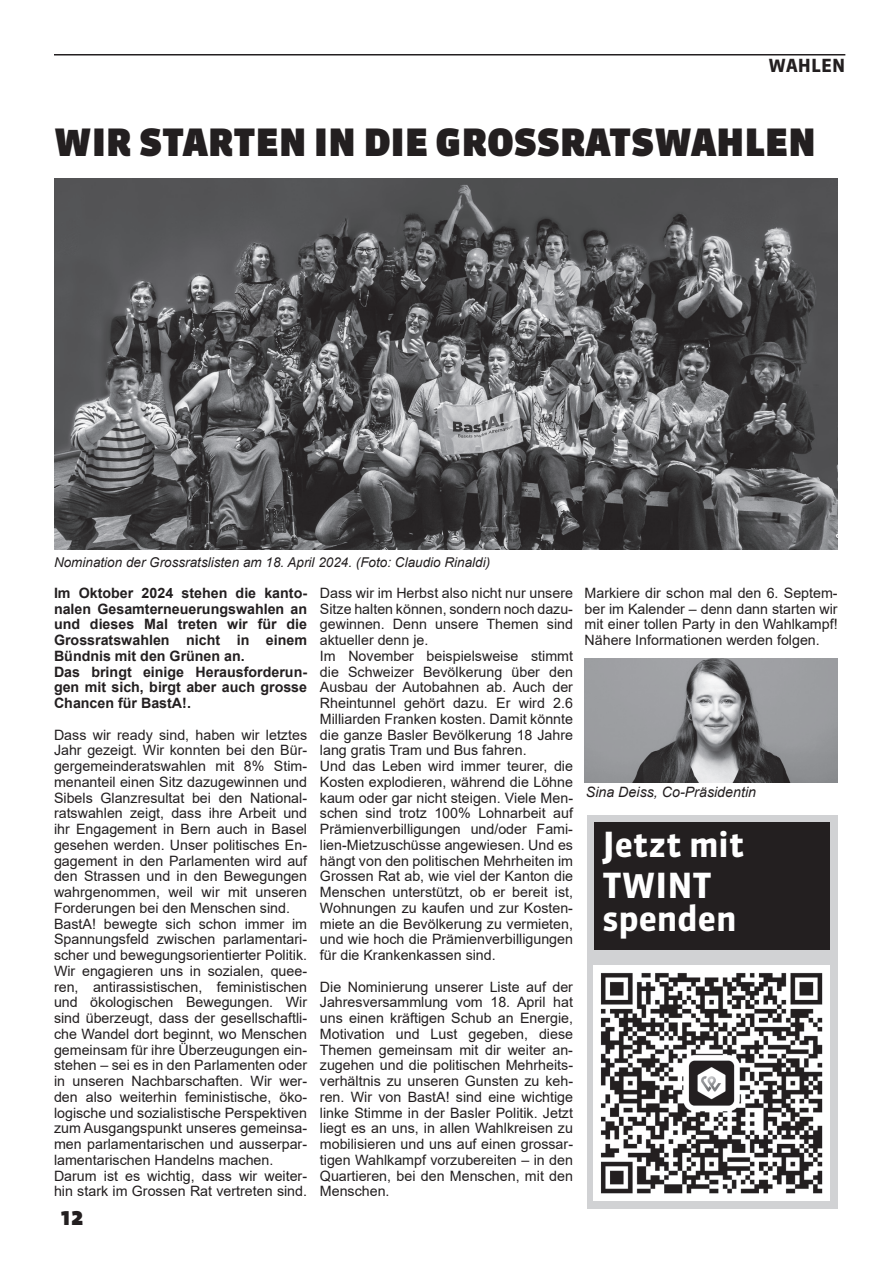
<style>
.page{position:relative;width:893px;height:1263px;background:#fff}
.page>*{position:absolute;margin:0;border:0;box-sizing:border-box;transform-origin:0 0}
.t1{font:900 37.5px "Sanuk OT";letter-spacing:.01em;color:#231f20}
.t2{font:700 34.5px/40.5px "Sanuk OT";color:#fff}
.t3{font:900 21px "Sanuk OT";color:#231f20}
.t4{font:700 18px "Sanuk OT";letter-spacing:.01em;color:#231f20}
.t5{font:14.25px/15.8px "Arial";color:#231f20}
.t6{font:700 14.25px/15.8px "Arial";color:#231f20}
.t7{font:italic 14.25px "Arial";color:#231f20}
.t8{font:italic 13.5px "Arial";color:#231f20}
</style>
<div class="page">
<hr style="left:54px;top:54px;width:791px;height:2px;background:#231f20">
<img style="left:54px;top:179px;width:783px;height:370px">
<img style="left:585px;top:658px;width:252px;height:124px">
<div style="left:587px;top:815px;width:250px;height:394px;background:#d1d2d4"></div>
<img style="left:594px;top:965px;width:235px;height:236px">
<div style="left:594px;top:822px;width:235px;height:127px;background:#231f20"></div>
<p class="t4" style="left:769px;top:54px;width:78px">WAHLEN</p>
<h1 class="t1" style="left:54px;top:120px;width:763px">WIR STARTEN IN DIE GROSSRATSWAHLEN</h1>
<p class="t8" style="left:54px;top:553px;width:438px">Nomination der Grossratslisten am 18. April 2024. (Foto: Claudio Rinaldi)</p>
<p class="t6" style="left:54px;top:585px;width:255px">Im Oktober 2024 stehen die kanto&shy;nalen Gesamterneuerungswahlen an und dieses Mal treten wir für die<br>Grossratswahlen nicht in einem<br>Bündnis mit den Grünen an.<br>Das bringt einige Herausforderun&shy;gen mit sich, birgt aber auch grosse<br>Chancen für BastA!.</p>
<p class="t5" style="left:54px;top:727px;width:255px">Dass wir ready sind, haben wir letztes Jahr gezeigt. Wir konnten bei den Bür&shy;gergemeinderatswahlen mit 8% Stim&shy;menanteil einen Sitz dazugewinnen und Sibels Glanzresultat bei den National&shy;ratswahlen zeigt, dass ihre Arbeit und ihr Engagement in Bern auch in Basel gesehen werden. Unser politisches En&shy;gagement in den Parlamenten wird auf den Strassen und in den Bewegungen wahrgenommen, weil wir mit unseren Forderungen bei den Menschen sind.<br>BastA! bewegte sich schon immer im Spannungsfeld zwischen parlamentari&shy;scher und bewegungsorientierter Politik.<br>Wir engagieren uns in sozialen, quee&shy;ren, antirassistischen, feministischen und ökologischen Bewegungen. Wir sind überzeugt, dass der gesellschaftli&shy;che Wandel dort beginnt, wo Menschen gemeinsam für ihre Überzeugungen ein&shy;stehen – sei es in den Parlamenten oder in unseren Nachbarschaften. Wir wer&shy;den also weiterhin feministische, öko&shy;logische und sozialistische Perspektiven zum Ausgangspunkt unseres gemeinsa&shy;men parlamentarischen und ausserpar&shy;lamentarischen Handelns machen.<br>Darum ist es wichtig, dass wir weiter&shy;hin stark im Grossen Rat vertreten sind.</p>
<h3 class="t3" style="left:60px;top:1204px;width:25px">12</h3>
<p class="t5" style="left:320px;top:585px;width:255px">Dass wir im Herbst also nicht nur unsere Sitze halten können, sondern noch dazu&shy;gewinnen. Denn unsere Themen sind aktueller denn je.<br>Im November beispielsweise stimmt die Schweizer Bevölkerung über den Ausbau der Autobahnen ab. Auch der Rheintunnel gehört dazu. Er wird 2.6<br>Milliarden Franken kosten. Damit könnte die ganze Basler Bevölkerung 18 Jahre lang gratis Tram und Bus fahren.<br>Und das Leben wird immer teurer, die Kosten explodieren, während die Löhne kaum oder gar nicht steigen. Viele Men&shy;schen sind trotz 100% Lohnarbeit auf Prämienverbilligungen und/oder Fami&shy;lien-Mietzuschüsse angewiesen. Und es hängt von den politischen Mehrheiten im Grossen Rat ab, wie viel der Kanton die Menschen unterstützt, ob er bereit ist, Wohnungen zu kaufen und zur Kosten&shy;miete an die Bevölkerung zu vermieten, und wie hoch die Prämienverbilligungen für die Krankenkassen sind.</p>
<p class="t5" style="left:320px;top:978px;width:255px;text-align:justify">Die Nominierung unserer Liste auf der Jahresversammlung vom 18. April hat uns einen kräftigen Schub an Energie, Motivation und Lust gegeben, diese Themen gemeinsam mit dir weiter an&shy;zugehen und die politischen Mehrheits&shy;verhältnis zu unseren Gunsten zu keh&shy;ren. Wir von BastA! sind eine wichtige linke Stimme in der Basler Politik. Jetzt liegt es an uns, in allen Wahlkreisen zu mobilisieren und uns auf einen grossar&shy;tigen Wahlkampf vorzubereiten – in den Quartieren, bei den Menschen, mit den Menschen.</p>
<p class="t5" style="left:585px;top:585px;width:255px;text-align:justify">Markiere dir schon mal den 6. Septem&shy;ber im Kalender – denn dann starten wir mit einer tollen Party in den Wahlkampf!<br>Nähere Informationen werden folgen.</p>
<p class="t7" style="left:586px;top:783px;width:172px">Sina Deiss, Co-Präsidentin</p>
<h2 class="t2" style="left:602px;top:824px;width:144px">Jetzt mit<br>TWINT</h2>
<h2 class="t2" style="left:602px;top:898px;width:136px">spenden</h2>
</div>
